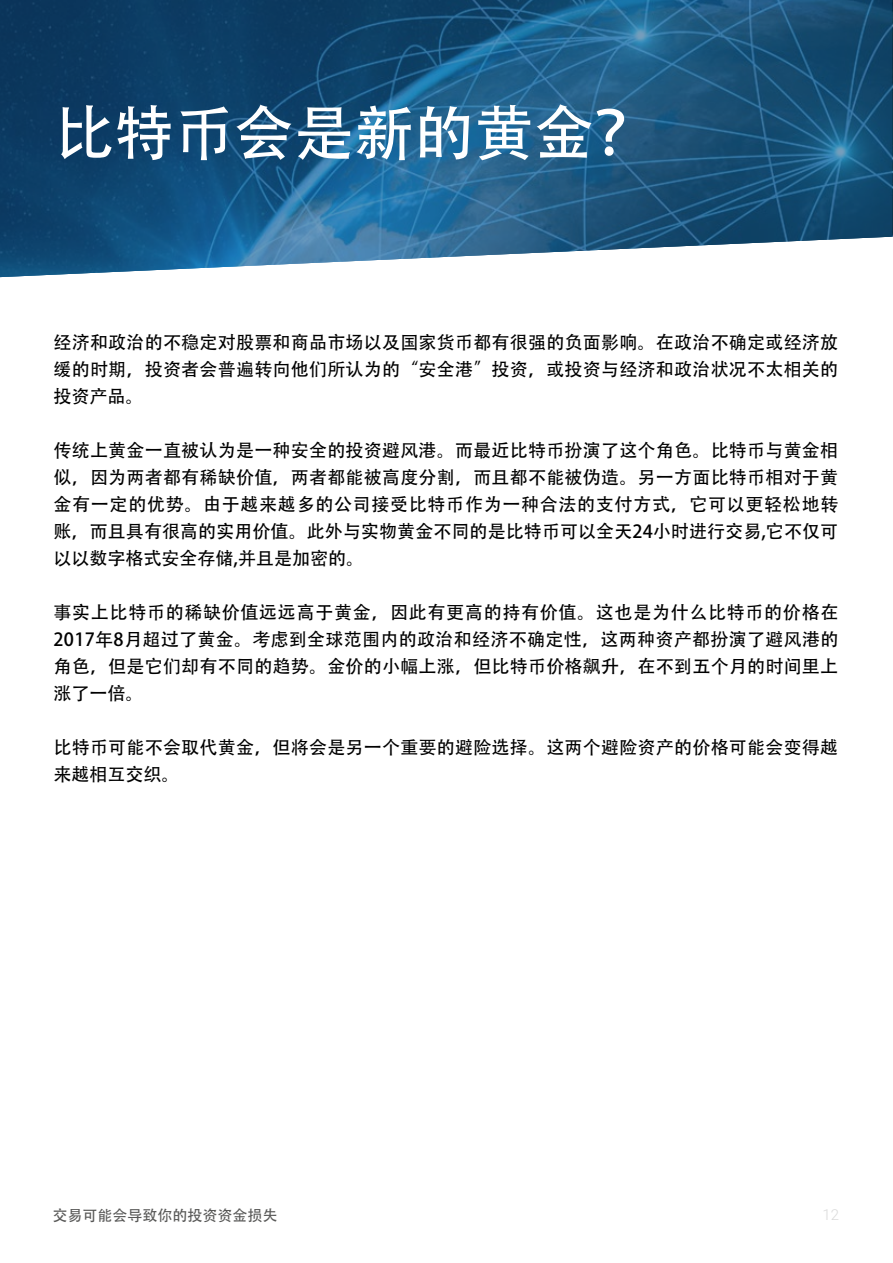
<style>
.page{position:relative;width:893px;height:1263px;background:#fff}
.page>*{position:absolute;margin:0;border:0;box-sizing:border-box;transform-origin:0 0}
.t1{font:60px "Adobe Heiti Std";color:#fff}
.t2{font:18px/27px "Adobe Heiti Std";letter-spacing:.015em;color:#000;text-align:justify}
.t3{font:15px "Adobe Heiti Std";color:#575756}
.t4{font:300 15px "Roboto";color:#dadada}
</style>
<div class="page">
<svg style="left:0;top:0;width:892px;height:277px;background:#295f86"></svg>
<svg style="left:892px;top:0;width:1px;height:237px"></svg>
<h1 class="t1" style="left:54px;top:97px;width:601px">比特币会是新的黄金？</h1>
<p class="t2" style="left:54px;top:329px;width:786px">经济和政治的不稳定对股票和商品市场以及国家货币都有很强的负面影响。在政治不确定或经济放缓的时期，投资者会普遍转向他们所认为的“安全港”投资，或投资与经济和政治状况不太相关的投资产品。</p>
<p class="t2" style="left:54px;top:437px;width:786px">传统上黄金一直被认为是一种安全的投资避风港。而最近比特币扮演了这个角色。比特币与黄金相似，因为两者都有稀缺价值，两者都能被高度分割，而且都不能被伪造。另一方面比特币相对于黄金有一定的优势。由于越来越多的公司接受比特币作为一种合法的支付方式，它可以更轻松地转账，而且具有很高的实用价值。此外与实物黄金不同的是比特币可以全天24小时进行交易,它不仅可以以数字格式安全存储,并且是加密的。</p>
<p class="t2" style="left:54px;top:599px;width:786px">事实上比特币的稀缺价值远远高于黄金，因此有更高的持有价值。这也是为什么比特币的价格在2017年8月超过了黄金。考虑到全球范围内的政治和经济不确定性，这两种资产都扮演了避风港的角色，但是它们却有不同的趋势。金价的小幅上涨，但比特币价格飙升，在不到五个月的时间里上涨了一倍。</p>
<p class="t2" style="left:54px;top:734px;width:786px">比特币可能不会取代黄金，但将会是另一个重要的避险选择。这两个避险资产的价格可能会变得越来越相互交织。</p>
<p class="t3" style="left:52px;top:1206px;width:226px">交易可能会导致你的投资资金损失</p>
<p class="t4" style="left:822px;top:1204px;width:18px">12</p>
</div>
